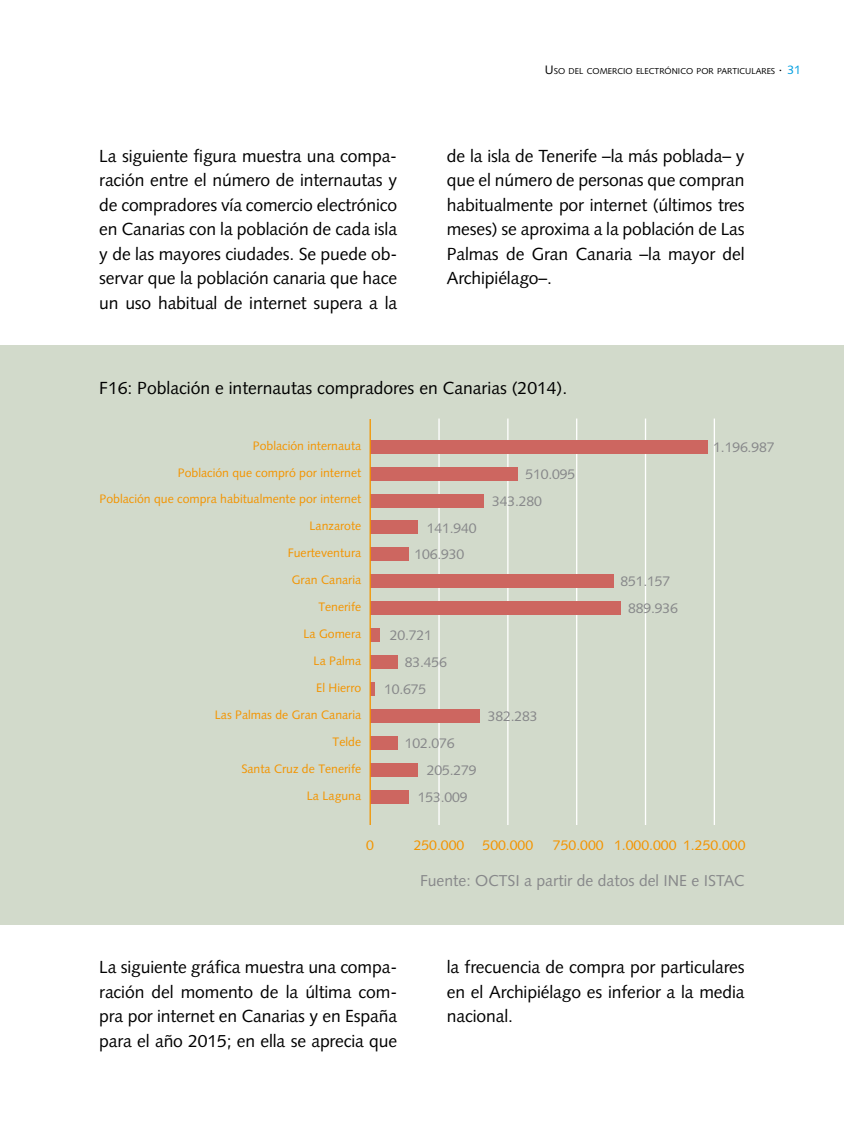
<style>
.page{position:relative;width:844px;height:1141px;background:#fff}
.page>*{position:absolute;margin:0;border:0;box-sizing:border-box;transform-origin:0 0}
.t1{font:17.5px/24.5px "Syntax";letter-spacing:-.005em;color:#000;text-align:justify}
.t2{font:15.75px "Syntax";color:#87888a}
.t3{font:14px "Syntax";letter-spacing:-.01em;color:#87888a}
.t4{font:14px "Syntax";color:#f39400}
.t5{font:12.25px/26.9px "Syntax";color:#f39400;text-align:right}
.t6{font:12.25px "Syntax";color:#009ee0}
.t7{font:8.58px "Syntax";color:#000}
.s1{font-size:12.25px}
</style>
<div class="page">
<div style="left:0;top:345px;width:843px;height:580px;background:#d2dacb"></div>
<hr style="left:713px;top:419px;width:1px;height:405px;background:#fff">
<hr style="left:644px;top:419px;width:2px;height:405px;background:#fff">
<hr style="left:576px;top:419px;width:1px;height:405px;background:#fff">
<hr style="left:507px;top:419px;width:1px;height:405px;background:#fff">
<hr style="left:438px;top:419px;width:1px;height:405px;background:#fff">
<div style="left:370px;top:440px;width:337px;height:13px;background:#cd6660"></div>
<div style="left:370px;top:790px;width:39px;height:14px;background:#cd6660"></div>
<div style="left:370px;top:763px;width:48px;height:14px;background:#cd6660"></div>
<div style="left:370px;top:736px;width:28px;height:14px;background:#cd6660"></div>
<div style="left:370px;top:709px;width:109px;height:14px;background:#cd6660"></div>
<div style="left:370px;top:682px;width:5px;height:14px;background:#cd6660"></div>
<div style="left:370px;top:655px;width:28px;height:14px;background:#cd6660"></div>
<div style="left:370px;top:628px;width:9px;height:14px;background:#cd6660"></div>
<div style="left:370px;top:601px;width:250px;height:14px;background:#cd6660"></div>
<div style="left:370px;top:574px;width:244px;height:14px;background:#cd6660"></div>
<div style="left:370px;top:547px;width:39px;height:14px;background:#cd6660"></div>
<div style="left:370px;top:521px;width:48px;height:13px;background:#cd6660"></div>
<div style="left:370px;top:494px;width:113px;height:13px;background:#cd6660"></div>
<div style="left:370px;top:467px;width:147px;height:13px;background:#cd6660"></div>
<hr style="left:369px;top:420px;width:2px;height:404px;background:#f39400">
<p class="t6" style="left:787px;top:62px;width:15px">31</p>
<p class="t7" style="left:544px;top:66px;width:238px"><span class="s1">U</span> SO DEL COMERCIO ELECTRÓNICO POR PARTICULARES <span class="s1">·</span></p>
<p class="t1" style="left:99px;top:144px;width:299px">La siguiente figura muestra una compa&shy;ración entre el número de internautas y de compradores vía comercio electrónico en Canarias con la población de cada isla y de las mayores ciudades. Se puede ob&shy;servar que la población canaria que hace un uso habitual de internet supera a la</p>
<p class="t1" style="left:446px;top:144px;width:299px">de la isla de Tenerife –la más poblada– y que el número de personas que compran habitualmente por internet (últimos tres meses) se aproxima a la población de Las Palmas de Gran Canaria –la mayor del Archipiélago–.</p>
<p class="t1" style="left:99px;top:376px;width:469px">F16: Población e internautas compradores en Canarias (2014).</p>
<p class="t5" style="left:253px;top:432px;width:110px">Población internauta</p>
<p class="t5" style="left:100px;top:459px;width:263px">Población que compró por internet<br>Población que compra habitualmente por internet<br>Lanzarote<br>Fuerteventura<br>Gran Canaria<br>Tenerife<br>La Gomera<br>La Palma<br>El Hierro<br>Las Palmas de Gran Canaria<br>Telde</p>
<p class="t5" style="left:241px;top:755px;width:121px">Santa Cruz de Tenerife<br>La Laguna</p>
<p class="t3" style="left:426px;top:519px;width:51px">141.940</p>
<p class="t3" style="left:414px;top:546px;width:51px">106.930</p>
<p class="t3" style="left:525px;top:465px;width:51px">510.095</p>
<p class="t3" style="left:492px;top:492px;width:51px">343.280</p>
<p class="t3" style="left:389px;top:627px;width:44px">20.721</p>
<p class="t3" style="left:405px;top:654px;width:44px">83.456</p>
<p class="t3" style="left:384px;top:681px;width:44px">10.675</p>
<p class="t3" style="left:405px;top:735px;width:51px">102.076</p>
<p class="t3" style="left:426px;top:762px;width:51px">205.279</p>
<p class="t3" style="left:418px;top:789px;width:51px">153.009</p>
<p class="t3" style="left:487px;top:708px;width:51px">382.283</p>
<p class="t3" style="left:713px;top:438px;width:63px">1.196.987</p>
<p class="t3" style="left:620px;top:573px;width:51px">851.157</p>
<p class="t3" style="left:628px;top:600px;width:51px">889.936</p>
<p class="t4" style="left:366px;top:837px;width:9px">0</p>
<p class="t4" style="left:413px;top:837px;width:52px">250.000</p>
<p class="t4" style="left:482px;top:837px;width:52px">500.000</p>
<p class="t4" style="left:553px;top:837px;width:194px">750.000 1.000.000 1.250.000</p>
<p class="t2" style="left:420px;top:871px;width:326px">Fuente: OCTSI a partir de datos del INE e ISTAC</p>
<p class="t1" style="left:99px;top:955px;width:299px">La siguiente gráfica muestra una compa&shy;ración del momento de la última com&shy;pra por internet en Canarias y en España para el año 2015; en ella se aprecia que</p>
<p class="t1" style="left:446px;top:955px;width:299px">la frecuencia de compra por particulares en el Archipiélago es inferior a la media nacional.</p>
</div>
